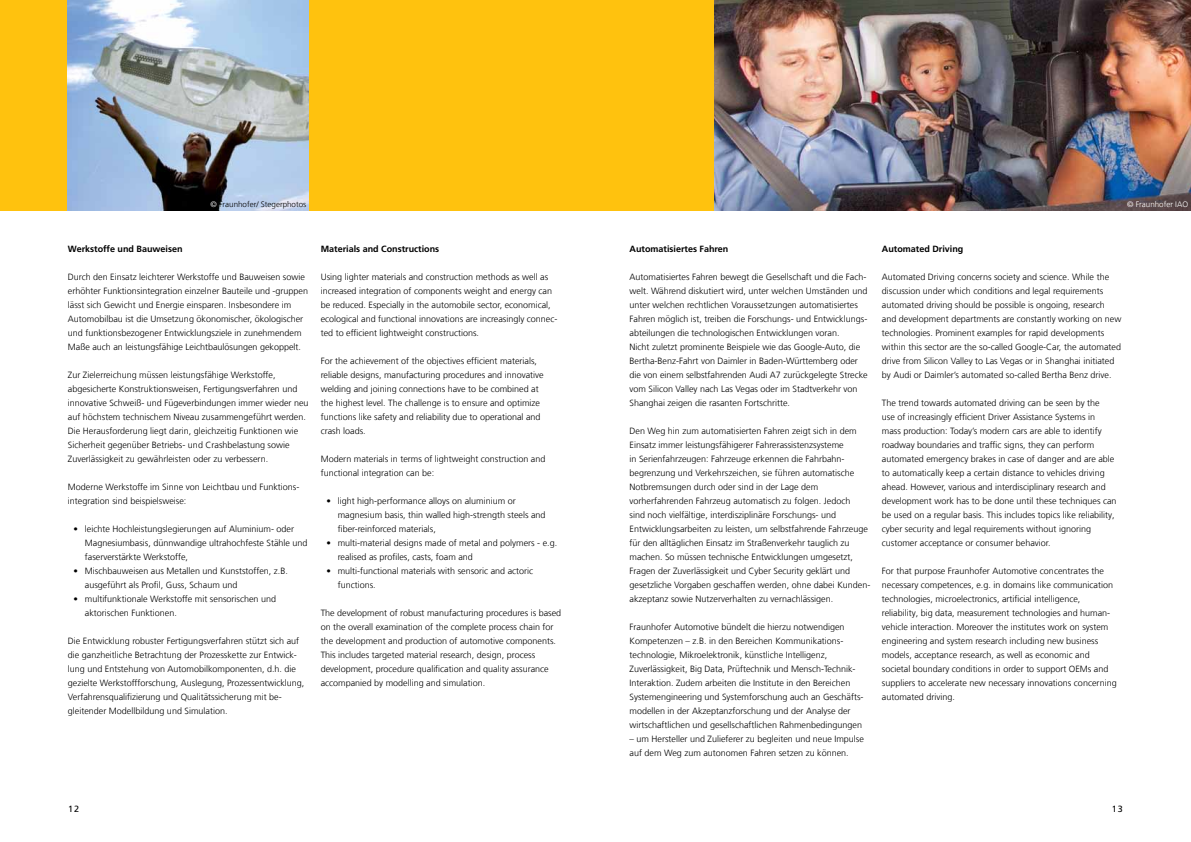
<style>
.page{position:relative;width:1191px;height:842px;background:#fff}
.page>*{position:absolute;margin:0;border:0;box-sizing:border-box;transform-origin:0 0}
.t1{font:300 9px/14px "Frutiger LT Com";color:#000}
.t2{font:700 9px "Frutiger LT Com";color:#000}
.t3{font:9px "Frutiger LT Com";color:#000}
.t4{font:300 8px "Frutiger LT Com";color:#000}
.t5{font:300 8px "Frutiger LT Com";color:#fff}
.s1{color:#fff}
</style>
<div class="page">
<div style="left:0;top:0;width:1191px;height:210px;background:#ffc20e"></div>
<img style="left:68px;top:0;width:241px;height:210px">
<img style="left:714px;top:0;width:477px;height:210px">
<p class="t4" style="left:210px;top:200px;width:97px"><span class="s1">©</span> Fraunhofer/ Stegerphotos</p>
<p class="t5" style="left:1127px;top:200px;width:63px">© Fraunhofer IAO</p>
<p class="t2" style="left:68px;top:244px;width:116px">Werkstoffe und Bauweisen</p>
<p class="t1" style="left:68px;top:270px;width:242px">Durch den Einsatz leichterer Werkstoffe und Bauweisen sowie erhöhter Funktionsintegration einzelner Bauteile und -gruppen lässt sich Gewicht und Energie einsparen. Insbesondere im Automobilbau ist die Umsetzung ökonomischer, ökologischer und funktionsbezogener Entwicklungsziele in zunehmendem Maße auch an leistungsfähige Leichtbaulösungen gekoppelt.</p>
<p class="t1" style="left:68px;top:368px;width:242px">Zur Zielerreichung müssen leistungsfähige Werkstoffe, abgesicherte Konstruktionsweisen, Fertigungsverfahren und innovative Schweiß- und Fügeverbindungen immer wieder neu auf höchstem technischem Niveau zusammengeführt werden.<br>Die Herausforderung liegt darin, gleichzeitig Funktionen wie Sicherheit gegenüber Betriebs- und Crashbelastung sowie Zuverlässigkeit zu gewährleisten oder zu verbessern.</p>
<p class="t1" style="left:68px;top:480px;width:232px">Moderne Werkstoffe im Sinne von Leichtbau und Funktions&shy;integration sind beispielsweise:</p>
<p class="t1" style="left:85px;top:522px;width:224px;text-indent:-11px">• leichte Hochleistungslegierungen auf Aluminium- oder<br>Magnesiumbasis, dünnwandige ultrahochfeste Stähle und faserverstärkte Werkstoffe,</p>
<p class="t1" style="left:85px;top:564px;width:204px;text-indent:-11px">• Mischbauweisen aus Metallen und Kunststoffen, z.B. ausgeführt als Profil, Guss, Schaum und</p>
<p class="t1" style="left:85px;top:592px;width:193px;text-indent:-11px">• multifunktionale Werkstoffe mit sensorischen und aktorischen Funktionen.</p>
<p class="t1" style="left:68px;top:634px;width:238px">Die Entwicklung robuster Fertigungsverfahren stützt sich auf die ganzheitliche Betrachtung der Prozesskette zur Entwick&shy;lung und Entstehung von Automobilkomponenten, d.h. die gezielte Werkstoffforschung, Auslegung, Prozessentwicklung, Verfahrensqualifizierung und Qualitätssicherung mit be&shy;gleitender Modellbildung und Simulation.</p>
<p class="t2" style="left:321px;top:244px;width:120px">Materials and Constructions</p>
<p class="t1" style="left:321px;top:270px;width:238px">Using lighter materials and construction methods as well as increased integration of components weight and energy can be reduced. Especially in the automobile sector, economical, ecological and functional innovations are increasingly connec&shy;ted to efficient lightweight constructions.</p>
<p class="t1" style="left:321px;top:354px;width:225px">For the achievement of the objectives efficient materials, reliable designs, manufacturing procedures and innovative welding and joining connections have to be combined at the highest level. The challenge is to ensure and optimize functions like safety and reliability due to operational and crash loads.</p>
<p class="t1" style="left:321px;top:452px;width:226px">Modern materials in terms of lightweight construction and functional integration can be:</p>
<p class="t1" style="left:338px;top:494px;width:209px;text-indent:-11px">• light high-performance alloys on aluminium or magnesium basis, thin walled high-strength steels and fiber-reinforced materials,</p>
<p class="t1" style="left:338px;top:536px;width:221px;text-indent:-11px">• multi-material designs made of metal and polymers - e.g. realised as profiles, casts, foam and</p>
<p class="t1" style="left:338px;top:564px;width:197px;text-indent:-11px">• multi-functional materials with sensoric and actoric functions.</p>
<p class="t1" style="left:321px;top:606px;width:242px">The development of robust manufacturing procedures is based on the overall examination of the complete process chain for the development and production of automotive components.<br>This includes targeted material research, design, process development, procedure qualification and quality assurance accompanied by modelling and simulation.</p>
<p class="t2" style="left:629px;top:244px;width:100px">Automatisiertes Fahren</p>
<p class="t1" style="left:629px;top:270px;width:240px">Automatisiertes Fahren bewegt die Gesellschaft und die Fach&shy;welt. Während diskutiert wird, unter welchen Umständen und unter welchen rechtlichen Voraussetzungen automatisiertes Fahren möglich ist, treiben die Forschungs- und Entwicklungs&shy;abteilungen die technologischen Entwicklungen voran.<br>Nicht zuletzt prominente Beispiele wie das Google-Auto, die Bertha-Benz-Fahrt von Daimler in Baden-Württemberg oder die von einem selbstfahrenden Audi A7 zurückgelegte Strecke vom Silicon Valley nach Las Vegas oder im Stadtverkehr von Shanghai zeigen die rasanten Fortschritte.</p>
<p class="t1" style="left:629px;top:424px;width:242px">Den Weg hin zum automatisierten Fahren zeigt sich in dem Einsatz immer leistungsfähigerer Fahrerassistenzsysteme<br>in Serienfahrzeugen: Fahrzeuge erkennen die Fahrbahn&shy;begrenzung und Verkehrszeichen, sie führen automatische Notbremsungen durch oder sind in der Lage dem vorherfahrenden Fahrzeug automatisch zu folgen. Jedoch<br>sind noch vielfältige, interdisziplinäre Forschungs- und Entwicklungsarbeiten zu leisten, um selbstfahrende Fahrzeuge für den alltäglichen Einsatz im Straßenverkehr tauglich zu machen. So müssen technische Entwicklungen umgesetzt, Fragen der Zuverlässigkeit und Cyber Security geklärt und gesetzliche Vorgaben geschaffen werden, ohne dabei Kunden&shy;akzeptanz sowie Nutzerverhalten zu vernachlässigen.</p>
<p class="t1" style="left:629px;top:620px;width:236px">Fraunhofer Automotive bündelt die hierzu notwendigen Kompetenzen – z.B. in den Bereichen Kommunikations&shy;technologie, Mikroelektronik, künstliche Intelligenz, Zuverlässigkeit, Big Data, Prüftechnik und Mensch-Technik-Interaktion. Zudem arbeiten die Institute in den Bereichen Systemengineering und Systemforschung auch an Geschäfts&shy;modellen in der Akzeptanzforschung und der Analyse der wirtschaftlichen und gesellschaftlichen Rahmenbedingungen</p>
<p class="t1" style="left:629px;top:732px;width:236px">– um Hersteller und Zulieferer zu begleiten und neue Impulse auf dem Weg zum autonomen Fahren setzen zu können.</p>
<p class="t2" style="left:882px;top:244px;width:83px">Automated Driving</p>
<p class="t1" style="left:882px;top:270px;width:241px">Automated Driving concerns society and science. While the discussion under which conditions and legal requirements automated driving should be possible is ongoing, research and development departments are constantly working on new technologies. Prominent examples for rapid developments within this sector are the so-called Google-Car, the automated drive from Silicon Valley to Las Vegas or in Shanghai initiated by Audi or Daimler’s automated so-called Bertha Benz drive.</p>
<p class="t1" style="left:882px;top:396px;width:236px">The trend towards automated driving can be seen by the<br>use of increasingly efficient Driver Assistance Systems in<br>mass production: Today’s modern cars are able to identify roadway boundaries and traffic signs, they can perform automated emergency brakes in case of danger and are able to automatically keep a certain distance to vehicles driving ahead. However, various and interdisciplinary research and development work has to be done until these techniques can be used on a regular basis. This includes topics like reliability, cyber security and legal requirements without ignoring customer acceptance or consumer behavior.</p>
<p class="t1" style="left:882px;top:564px;width:236px">For that purpose Fraunhofer Automotive concentrates the necessary competences, e.g. in domains like communication technologies, microelectronics, artificial intelligence, reliability, big data, measurement technologies and human&shy;vehicle interaction. Moreover the institutes work on system engineering and system research including new business models, acceptance research, as well as economic and societal boundary conditions in order to support OEMs and suppliers to accelerate new necessary innovations concerning automated driving.</p>
<p class="t3" style="left:68px;top:804px;width:13px">12</p>
<p class="t3" style="left:1111px;top:804px;width:13px">13</p>
</div>
